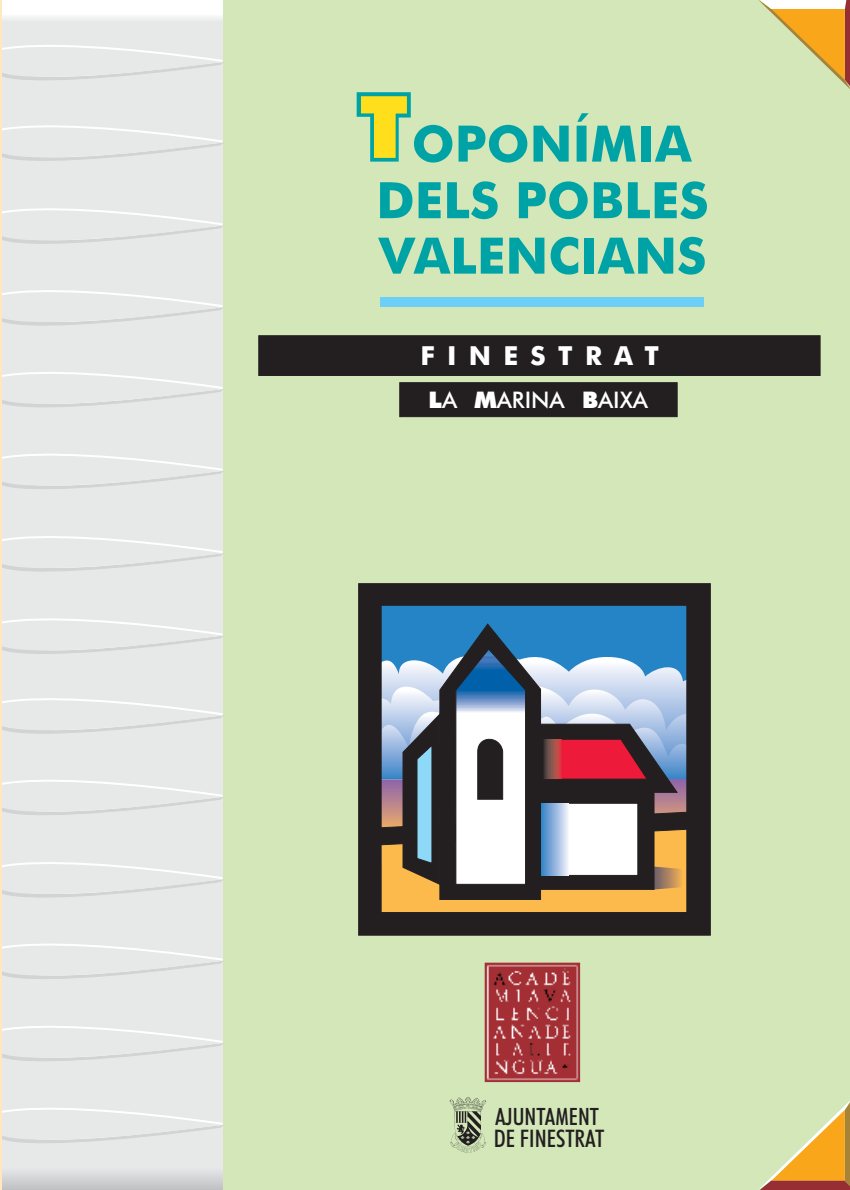
<style>
.page{position:relative;width:850px;height:1190px;background:#fff}
.page>*{position:absolute;margin:0;border:0;box-sizing:border-box;transform-origin:0 0}
.t1{font:500 50.4px/56px "Futura BT";color:#00a3a5;text-align:center}
.t2{font:500 26.2px "Futura BT";letter-spacing:.47em;color:#fff}
.t3{font:500 condensed 24.2px "Futura BT";color:#231f20}
.t4{font:500 condensed 24px "Futura BT";color:#231f20}
.t5{font:500 22.8px "Futura BT";color:#fff}
.t6{font:900 22.8px "Futura BT";color:#fff}
.s1{font-weight:500}
.s2{font-weight:900}
</style>
<div class="page">
<div style="left:222px;top:0;width:628px;height:1190px;background:#d3e7b9"></div>
<div style="left:1px;top:0;width:222px;height:1190px;background:#e7e8e8"></div>
<div style="left:380px;top:297px;width:323px;height:10px;background:#6ecff6"></div>
<svg style="left:1px;top:1104px;width:222px;height:46px"></svg>
<svg style="left:1px;top:1022px;width:222px;height:46px"></svg>
<svg style="left:1px;top:940px;width:222px;height:46px"></svg>
<svg style="left:1px;top:858px;width:223px;height:46px"></svg>
<svg style="left:1px;top:776px;width:222px;height:46px"></svg>
<svg style="left:1px;top:694px;width:223px;height:46px"></svg>
<svg style="left:1px;top:614px;width:222px;height:47px"></svg>
<svg style="left:1px;top:532px;width:223px;height:46px"></svg>
<svg style="left:1px;top:450px;width:222px;height:46px"></svg>
<svg style="left:1px;top:368px;width:223px;height:46px"></svg>
<svg style="left:1px;top:286px;width:223px;height:46px"></svg>
<svg style="left:1px;top:204px;width:223px;height:46px"></svg>
<svg style="left:1px;top:121px;width:222px;height:47px"></svg>
<svg style="left:1px;top:41px;width:223px;height:46px"></svg>
<svg style="left:358px;top:583px;width:353px;height:353px;background:#24313d"></svg>
<svg style="left:376px;top:623px;width:322px;height:291px;background:#84878e"></svg>
<div style="left:0;top:1168px;width:223px;height:22px;background:linear-gradient(to bottom,#e6e6e8,#c0c2c4)"></div>
<div style="left:1px;top:0;width:222px;height:22px;background:linear-gradient(to bottom,#fff,#f2f2f2)"></div>
<svg style="left:758px;top:0;width:92px;height:89px"></svg>
<svg style="left:758px;top:1101px;width:92px;height:89px"></svg>
<svg style="left:357px;top:92px;width:54px;height:70px"></svg>
<hr style="left:0;top:0;width:1px;height:1190px;background:#ffe7bf">
<div style="left:259px;top:336px;width:561px;height:39px;background:#231f20"></div>
<div style="left:259px;top:336px;width:561px;height:40px;border:1px solid #231f20"></div>
<div style="left:400px;top:383px;width:277px;height:34px;background:#231f20"></div>
<div style="left:400px;top:382px;width:277px;height:35px;border:1px solid #231f20"></div>
<img style="left:484px;top:962px;width:96px;height:120px">
<svg style="left:450px;top:1097px;width:37px;height:56px"></svg>
<p class="t1" style="left:376px;top:116px;width:334px">OPONÍMIA<br>DELS POBLES<br>VALENCIANS</p>
<p class="t2" style="left:420px;top:341px;width:240px">FINESTRAT</p>
<p class="t6" style="left:429px;top:387px;width:30px">L<span class="s1">A</span></p>
<p class="t5" style="left:474px;top:387px;width:92px"><span class="s2">M</span>ARINA</p>
<p class="t5" style="left:582px;top:387px;width:67px"><span class="s2">B</span>AIXA</p>
<p class="t4" style="left:495px;top:1102px;width:105px">AJUNTAMENT</p>
<p class="t3" style="left:494px;top:1125px;width:112px">DE FINESTRAT</p>
</div>
